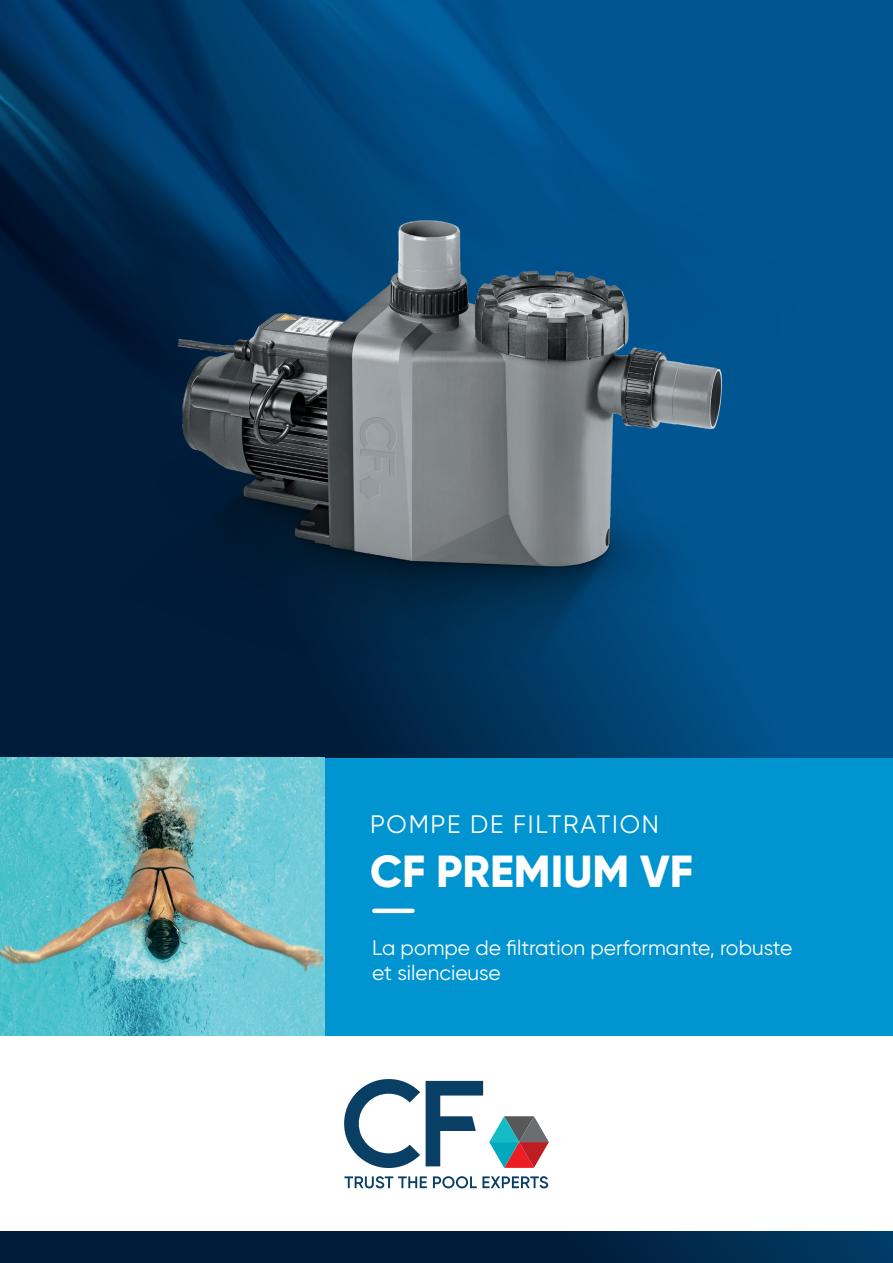
<style>
.page{position:relative;width:893px;height:1263px;background:#fff}
.page>*{position:absolute;margin:0;border:0;box-sizing:border-box;transform-origin:0 0}
.t1{font:800 44.85px "Gilroy";color:#fff}
.t2{font:25.2px "Gilroy";letter-spacing:.07em;color:#fff}
.t3{font:21px/25.5px "Gilroy";color:#fff}
</style>
<div class="page">
<svg style="left:622px;top:0;width:271px;height:758px;background:#01548e"></svg>
<img style="left:0;top:0;width:622px;height:758px">
<img style="left:131px;top:0;width:54px;height:141px">
<img style="left:185px;top:0;width:629px;height:533px">
<div style="left:325px;top:758px;width:568px;height:277px;background:#0094d1"></div>
<svg style="left:344px;top:1079px;width:76px;height:89px"></svg>
<svg style="left:426px;top:1081px;width:57px;height:85px"></svg>
<svg style="left:489px;top:1116px;width:60px;height:52px"></svg>
<svg style="left:344px;top:1176px;width:83px;height:12px"></svg>
<svg style="left:433px;top:1176px;width:115px;height:12px"></svg>
<svg style="left:0;top:1232px;width:893px;height:31px;background:#002242"></svg>
<div style="left:374px;top:908px;width:38px;height:5px;background:#fff"></div>
<img style="left:0;top:758px;width:325px;height:277px">
<img style="left:53px;top:141px;width:755px;height:561px">
<p class="t2" style="left:370px;top:809px;width:291px">POMPE DE FILTRATION</p>
<h1 class="t1" style="left:370px;top:843px;width:324px">CF PREMIUM VF</h1>
<p class="t3" style="left:372px;top:934px;width:422px">La pompe de filtration performante, robuste et silencieuse</p>
</div>
